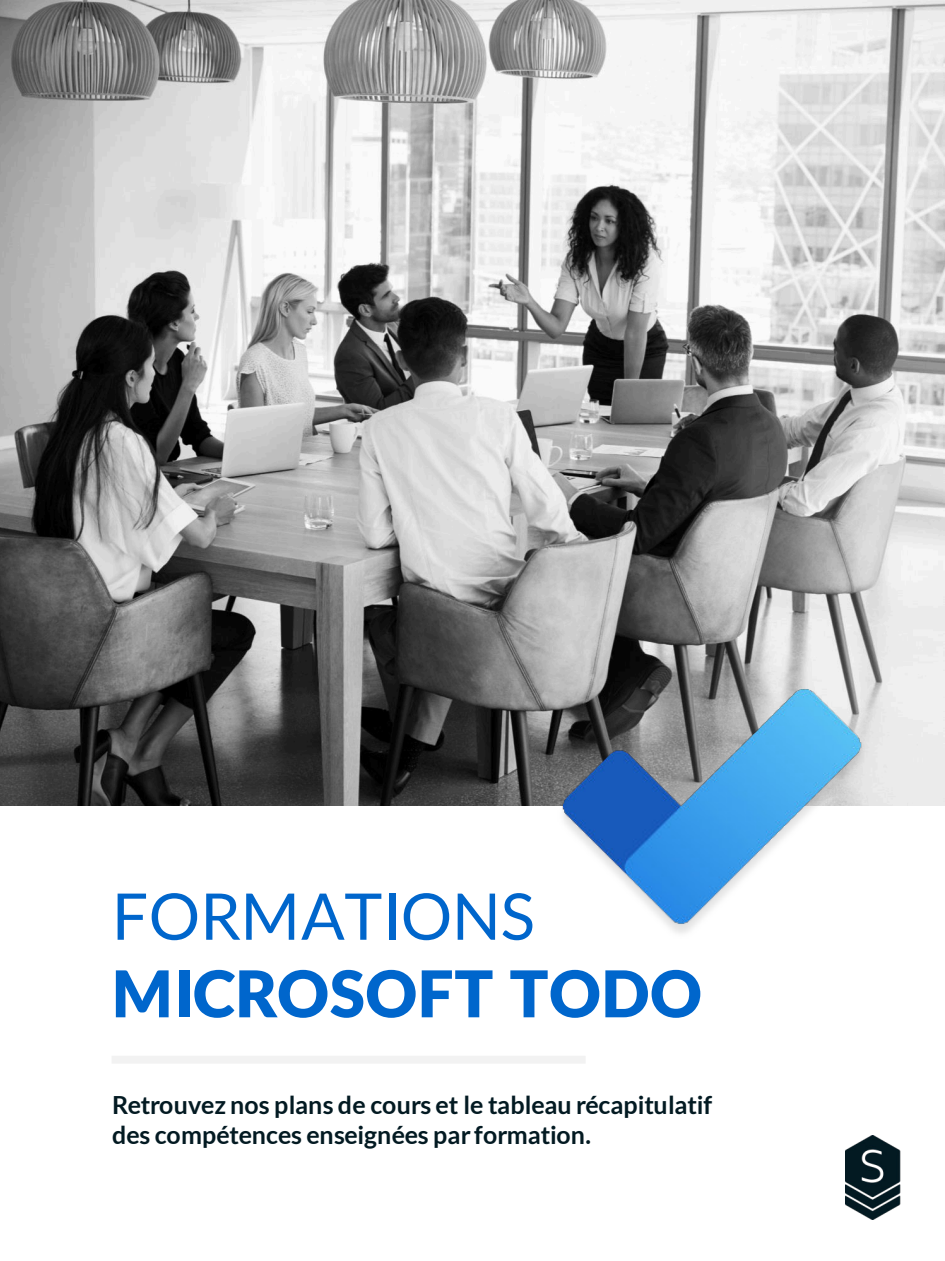
<style>
.page{position:relative;width:945px;height:1261px;background:#fff}
.page>*{position:absolute;margin:0;border:0;box-sizing:border-box;transform-origin:0 0}
.t1{font:900 64.4px "Lato";letter-spacing:.015em;color:#06c}
.t2{font:64.4px "Lato";color:#06c}
.t3{font:700 25.03px "Lato";letter-spacing:-.005em;color:#031a22}
.t4{font:700 24.85px "Lato";letter-spacing:-.005em;color:#031a22}
</style>
<div class="page">
<img style="left:0;top:0;width:945px;height:805px">
<img style="left:845px;top:1136px;width:55px;height:84px">
<div style="left:112px;top:1055px;width:474px;height:8px;background:#f2f2f2"></div>
<img style="left:558px;top:688px;width:308px;height:245px">
<h1 class="t2" style="left:112px;top:888px;width:424px">FORMATIONS</h1>
<h1 class="t1" style="left:112px;top:965px;width:591px">MICROSOFT TODO</h1>
<p class="t3" style="left:112px;top:1093px;width:602px">Retrouvez nos plans de cours et le tableau récapitulatif</p>
<p class="t4" style="left:112px;top:1123px;width:481px">des compétences enseignées par formation.</p>
</div>
